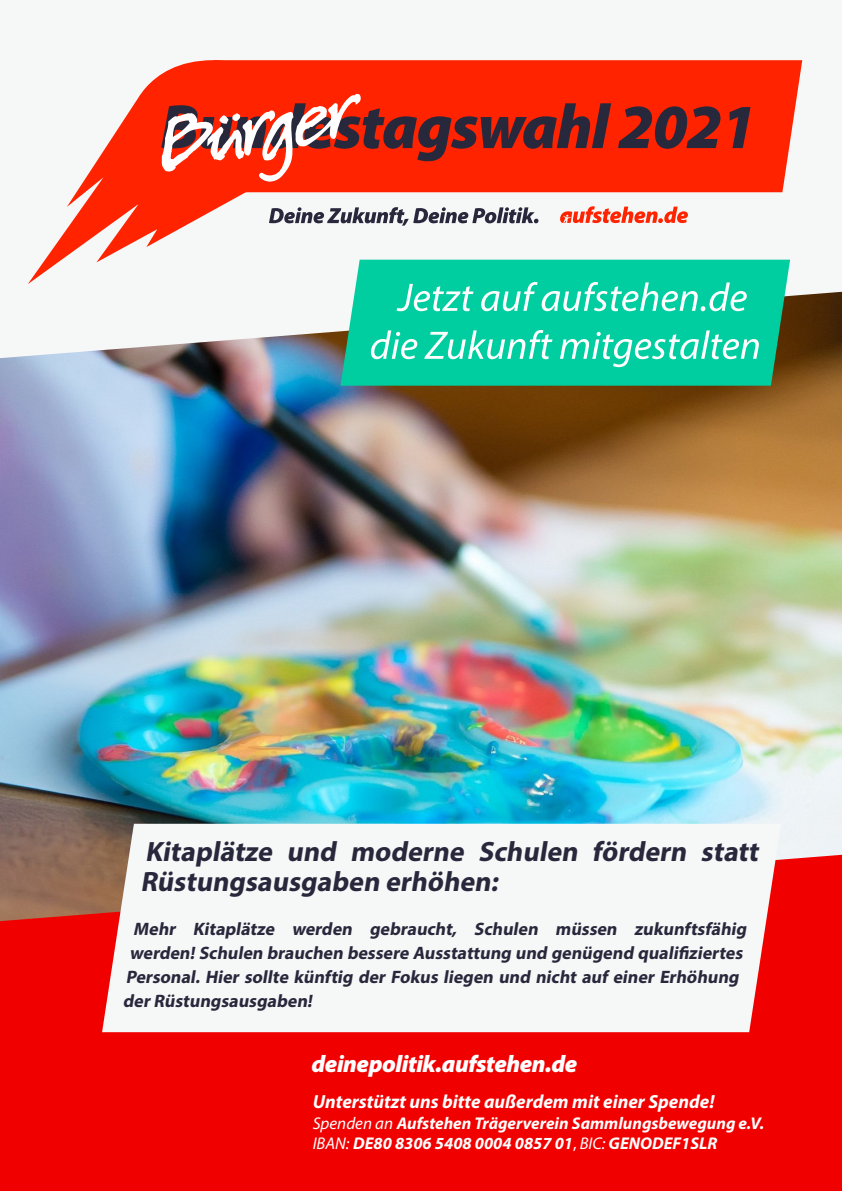
<style>
.page{position:relative;width:842px;height:1191px;background:#fff}
.page>*{position:absolute;margin:0;border:0;box-sizing:border-box;transform-origin:0 0}
.t1{font:italic 700 28px/30px "Myriad Pro";color:#28283c}
.t2{font:italic 900 24px "Myriad Pro";letter-spacing:-.02em;color:#fff}
.t3{font:italic 700 19px "Myriad Pro";color:#fff}
.t4{font:italic 700 18px "Myriad Pro";color:#28283c}
.t5{font:italic 700 17px/20.4px "Myriad Pro";color:#fff}
.s1{font-weight:400}
.s2{font-weight:400;font-style:normal}
</style>
<div class="page">
<img style="left:0;top:358px;width:842px;height:496px">
<div style="left:0;top:854px;width:842px;height:337px;background:#f10000"></div>
<svg style="left:2px;top:192px;width:840px;height:166px;fill:#f6f7f7"></svg>
<div style="left:101px;top:823px;width:681px;height:209px;background:#f6f7f7"></div>
<svg style="left:340px;top:260px;width:451px;height:126px;background:#0dc79b"></svg>
<svg style="left:371px;top:330px;width:388px;height:37px;background:#37d7b4"></svg>
<svg style="left:397px;top:282px;width:350px;height:29px"></svg>
<svg style="left:269px;top:207px;width:269px;height:19px"></svg>
<svg style="left:28px;top:62px;width:237px;height:222px;fill:#f6f7f7"></svg>
<div style="left:192px;top:60px;width:611px;height:132px;background:#ff2300"></div>
<svg style="left:161px;top:94px;width:589px;height:88px;background:#ce3723"></svg>
<svg style="left:560px;top:206px;width:128px;height:17px"></svg>
<h1 class="t1" style="left:140px;top:835px;width:625px">Kitaplätze und moderne Schulen fördern statt<br>Rüstungsausgaben erhöhen:</h1>
<p class="t4" style="left:133px;top:917px;width:618px">Mehr Kitaplätze werden gebraucht, Schulen müssen zukunftsfähig</p>
<p class="t4" style="left:129px;top:941px;width:618px">werden!Schulen brauchen bessere Ausstattung und genügend qualifiziertes</p>
<p class="t4" style="left:126px;top:965px;width:618px">Personal. Hier sollte künftig der Fokus liegen und nicht auf einer Erhöhung</p>
<p class="t4" style="left:123px;top:989px;width:194px">der Rüstungsausgaben!</p>
<h2 class="t2" style="left:312px;top:1048px;width:267px">deinepolitik.aufstehen.de</h2>
<p class="t3" style="left:313px;top:1089px;width:403px">Unterstützt uns bitte außerdem mit einer Spende!</p>
<p class="t5" style="left:313px;top:1112px;width:453px"><span class="s1">Spenden an</span> Aufstehen Trägerverein Sammlungsbewegung e.V.<br><span class="s1">IBAN:</span> DE80 8306 5408 0004 0857 01<span class="s2">,</span> <span class="s1">BIC:</span> GENODEF1SLR</p>
</div>
